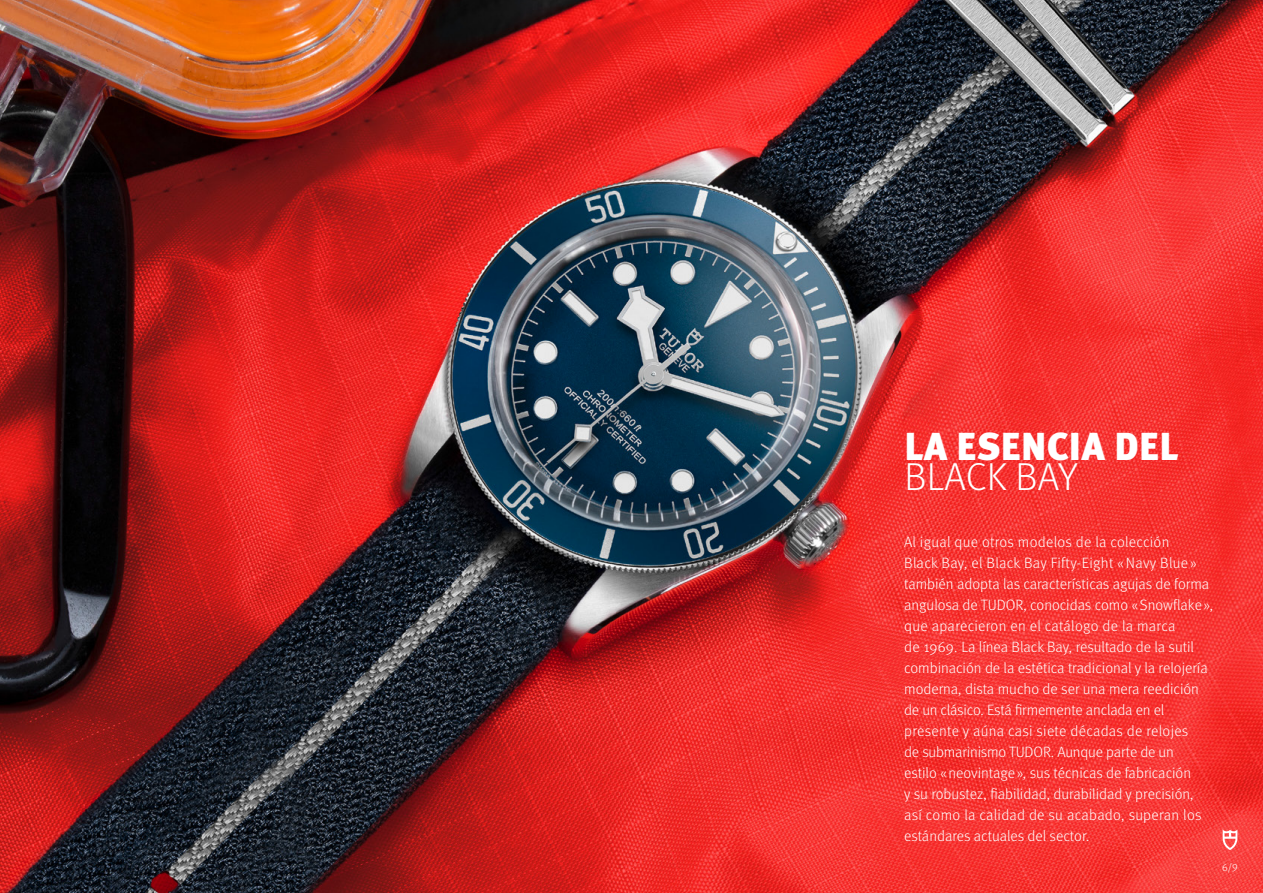
<style>
.page{position:relative;width:1263px;height:893px;background:#fff}
.page>*{position:absolute;margin:0;border:0;box-sizing:border-box;transform-origin:0 0}
.t1{font:900 39px "Meta Pro";letter-spacing:.01em;color:#fff}
.t2{font:300 39px "Meta Pro";letter-spacing:.005em;color:#fff}
.t3{font:300 15px/21px "Meta Pro";color:#fff}
.t4{font:300 10.5px "Meta Pro";color:#fff}
</style>
<div class="page">
<img style="left:0;top:0;width:1263px;height:893px">
<svg style="left:1222px;top:829px;width:15px;height:21px"></svg>
<h1 class="t1" style="left:904px;top:415px;width:276px">LA ESENCIA DEL</h1>
<h1 class="t2" style="left:904px;top:448px;width:175px">BLACK BAY</h1>
<p class="t3" style="left:904px;top:530px;width:310px">Al igual que otros modelos de la colección<br>Black Bay, el Black Bay Fifty-Eight «Navy Blue» también adopta las características agujas de forma angulosa de TUDOR, conocidas como «Snowflake», que aparecieron en el catálogo de la marca<br>de 1969. La línea Black Bay, resultado de la sutil combinación de la estética tradicional y la relojería moderna, dista mucho de ser una mera reedición de un clásico. Está firmemente anclada en el presente y aúna casi siete décadas de relojes<br>de submarinismo TUDOR. Aunque parte de un<br>estilo «neovintage», sus técnicas de fabricación<br>y su robustez, fiabilidad, durabilidad y precisión, así como la calidad de su acabado, superan los estándares actuales del sector.</p>
<p class="t4" style="left:1222px;top:860px;width:17px">6/9</p>
</div>
